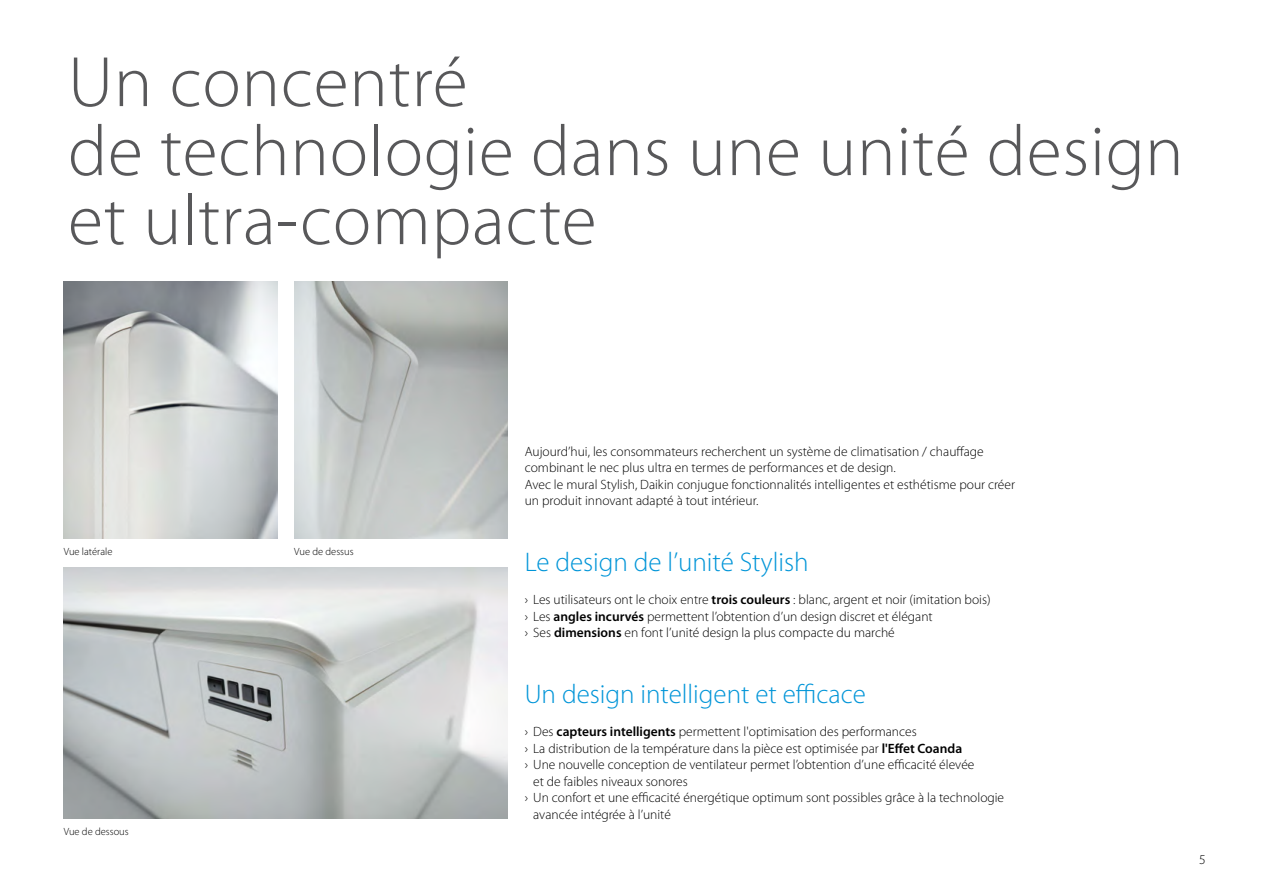
<style>
.page{position:relative;width:1263px;height:893px;background:#fff}
.page>*{position:absolute;margin:0;border:0;box-sizing:border-box;transform-origin:0 0}
.topic_headline_MS2{font:300 72px/69px "Myriad Pro";letter-spacing:.01em;color:#58585a}
.headline{font:300 27px "Myriad Pro";color:#0095d8}
.body_text{font:300 13.5px/16.5px "Myriad Pro";color:#000}
.t1{font:300 10.5px "Myriad Pro";color:#000}
.s1{font-weight:600}
</style>
<div class="page">
<img style="left:294px;top:281px;width:214px;height:257px">
<img style="left:64px;top:568px;width:444px;height:251px">
<img style="left:64px;top:281px;width:213px;height:257px">
<p class="topic_headline_MS2" style="left:68px;top:49px;width:1117px">Un concentré<br>de technologie dans une unité design et ultra-compacte</p>
<p class="t1" style="left:64px;top:545px;width:50px">Vue latérale</p>
<p class="t1" style="left:64px;top:826px;width:67px">Vue de dessous</p>
<p class="t1" style="left:294px;top:545px;width:61px">Vue de dessus</p>
<p class="body_text" style="left:525px;top:443px;width:492px">Aujourd’hui, les consommateurs recherchent un système de climatisation / chauffage combinant le nec plus ultra en termes de performances et de design.<br>Avec le mural Stylish, Daikin conjugue fonctionnalités intelligentes et esthétisme pour créer un produit innovant adapté à tout intérieur.</p>
<p class="headline" style="left:525px;top:547px;width:285px">Le design de l’unité Stylish</p>
<p class="body_text" style="left:525px;top:592px;width:467px">› Les utilisateurs ont le choix entre <span class="s1">trois couleurs</span> : blanc, argent et noir (imitation bois)</p>
<p class="body_text" style="left:525px;top:608px;width:410px">› Les <span class="s1">angles incurvés</span> permettent l’obtention d’un design discret et élégant</p>
<p class="body_text" style="left:525px;top:625px;width:372px">› Ses <span class="s1">dimensions</span> en font l’unité design la plus compacte du marché</p>
<p class="headline" style="left:525px;top:679px;width:343px">Un design intelligent et efficace</p>
<p class="body_text" style="left:525px;top:724px;width:394px">› Des <span class="s1">capteurs intelligents</span> permettent l'optimisation des performances</p>
<p class="body_text" style="left:525px;top:740px;width:439px">› La distribution de la température dans la pièce est optimisée par <span class="s1">l'Effet Coanda</span></p>
<p class="body_text" style="left:533px;top:757px;width:443px;text-indent:-9px">› Une nouvelle conception de ventilateur permet l’obtention d’une efficacité élevée et de faibles niveaux sonores</p>
<p class="body_text" style="left:533px;top:790px;width:472px;text-indent:-9px">› Un confort et une efficacité énergétique optimum sont possibles grâce à la technologie avancée intégrée à l’unité</p>
<p class="body_text" style="left:1199px;top:851px;width:8px">5</p>
</div>
